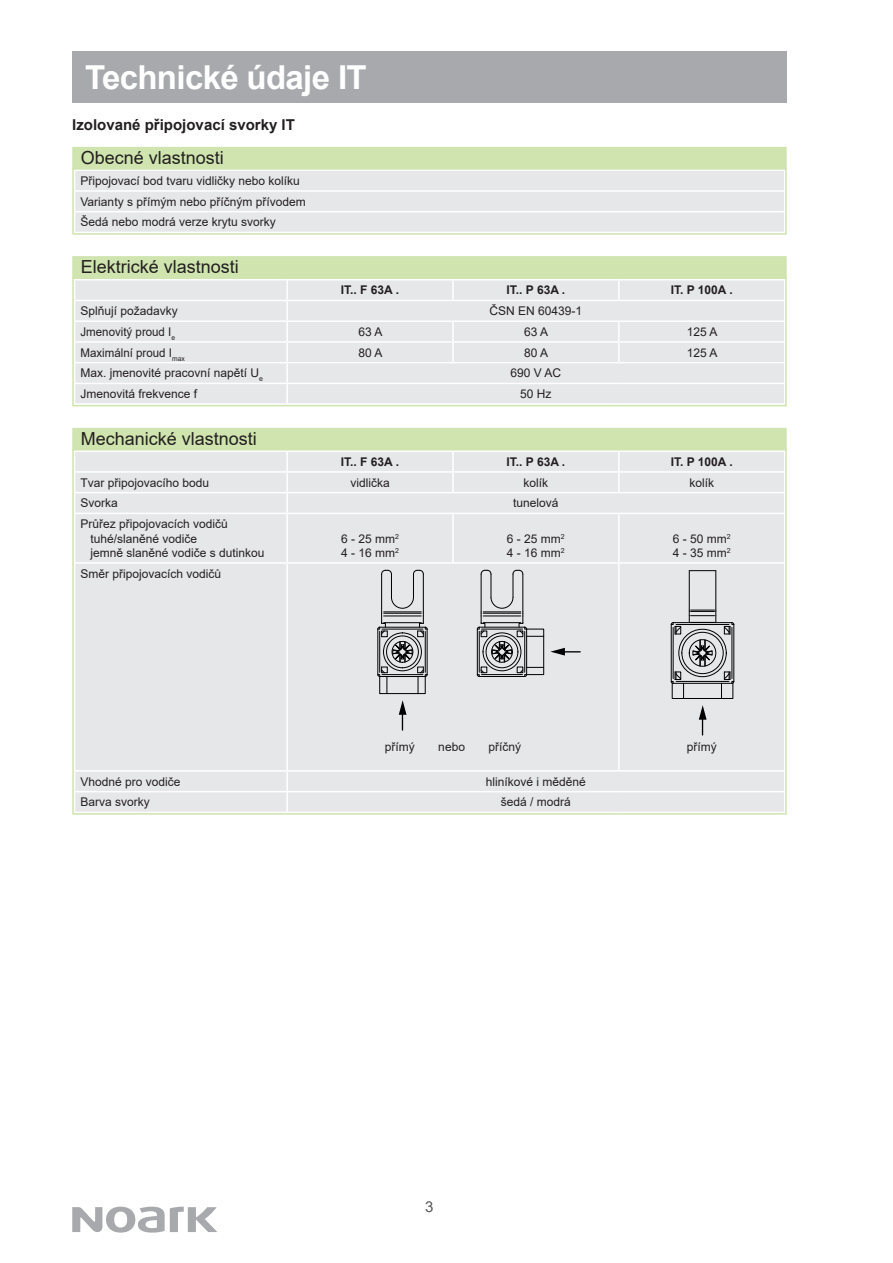
<style>
.page{position:relative;width:893px;height:1263px;background:#fff}
.page>*{position:absolute;margin:0;border:0;box-sizing:border-box;transform-origin:0 0}
.Def_Style_Header1{font:700 33px "Arial";letter-spacing:-.02em;color:#fff}
.Def_Style_Tech_SubHe{font:18px "Arial";color:#231f20}
.Def_Style_Order_Seco{font:700 15px "Arial";color:#231f20}
.t1{font:15px "Arial";color:#57585a}
.Def_Style_Tech_Table{font:12px "Arial";color:#231f20}
.Def_Style_Tech_Table-2{font:700 12px "Arial";color:#231f20}
.Def_Style_Tech_Table-3{font:12px "Arial";color:#231f20;scale:.96 1}
</style>
<div class="page">
<div style="left:72px;top:51px;width:715px;height:51px;background:#a8a9ad"></div>
<svg style="left:72px;top:1206px;width:145px;height:26px"></svg>
<div style="left:75px;top:171px;width:709px;height:61px;background:#e6e7e9"></div>
<div style="left:72px;top:168px;width:715px;height:67px;border:2px solid #cfe4ae"></div>
<div style="left:72px;top:147px;width:715px;height:22px;background:#cfe4ae"></div>
<div style="left:75px;top:280px;width:211px;height:123px;background:#e6e7e9"></div>
<hr style="left:74px;top:300px;width:213px;height:1px;background:#fff">
<div style="left:286px;top:280px;width:498px;height:123px;background:#e6e7e9"></div>
<hr style="left:74px;top:320px;width:213px;height:2px;background:#fff">
<hr style="left:287px;top:320px;width:166px;height:2px;background:#fff">
<hr style="left:453px;top:320px;width:166px;height:2px;background:#fff">
<hr style="left:619px;top:320px;width:166px;height:2px;background:#fff">
<hr style="left:74px;top:341px;width:213px;height:2px;background:#fff">
<hr style="left:287px;top:341px;width:166px;height:2px;background:#fff">
<hr style="left:453px;top:341px;width:166px;height:2px;background:#fff">
<hr style="left:619px;top:341px;width:166px;height:2px;background:#fff">
<hr style="left:74px;top:362px;width:213px;height:1px;background:#fff">
<hr style="left:287px;top:362px;width:166px;height:1px;background:#fff">
<hr style="left:453px;top:362px;width:166px;height:1px;background:#fff">
<hr style="left:619px;top:362px;width:166px;height:1px;background:#fff">
<hr style="left:74px;top:383px;width:213px;height:1px;background:#fff">
<hr style="left:287px;top:383px;width:166px;height:1px;background:#fff">
<hr style="left:453px;top:383px;width:166px;height:1px;background:#fff">
<hr style="left:619px;top:383px;width:166px;height:1px;background:#fff">
<div style="left:72px;top:277px;width:715px;height:129px;border:2px solid #cfe4ae"></div>
<div style="left:72px;top:428px;width:715px;height:22px;background:#cfe4ae"></div>
<div style="left:75px;top:452px;width:709px;height:360px;background:#e6e7e9"></div>
<div style="left:288px;top:493px;width:496px;height:319px;background:#e6e7e9"></div>
<hr style="left:287px;top:471px;width:166px;height:2px;background:#fff">
<svg style="left:286px;top:452px;width:2px;height:40px"></svg>
<hr style="left:453px;top:471px;width:166px;height:2px;background:#fff">
<svg style="left:452px;top:452px;width:2px;height:40px"></svg>
<hr style="left:619px;top:471px;width:166px;height:2px;background:#fff">
<svg style="left:618px;top:452px;width:2px;height:40px"></svg>
<hr style="left:74px;top:492px;width:213px;height:1px;background:#fff">
<hr style="left:287px;top:492px;width:166px;height:1px;background:#fff">
<hr style="left:286px;top:493px;width:2px;height:20px;background:#fff">
<hr style="left:453px;top:492px;width:166px;height:1px;background:#fff">
<hr style="left:619px;top:492px;width:166px;height:1px;background:#fff">
<hr style="left:286px;top:514px;width:2px;height:48px;background:#fff">
<hr style="left:452px;top:514px;width:2px;height:48px;background:#fff">
<hr style="left:618px;top:514px;width:2px;height:48px;background:#fff">
<hr style="left:286px;top:564px;width:2px;height:206px;background:#fff">
<hr style="left:618px;top:564px;width:2px;height:206px;background:#fff">
<svg style="left:286px;top:772px;width:2px;height:19px"></svg>
<hr style="left:286px;top:792px;width:2px;height:20px;background:#fff">
<hr style="left:74px;top:471px;width:213px;height:2px;background:#fff">
<hr style="left:74px;top:513px;width:213px;height:1px;background:#fff">
<hr style="left:287px;top:513px;width:166px;height:1px;background:#fff">
<hr style="left:453px;top:513px;width:166px;height:1px;background:#fff">
<hr style="left:619px;top:513px;width:166px;height:1px;background:#fff">
<hr style="left:74px;top:562px;width:213px;height:2px;background:#fff">
<hr style="left:287px;top:562px;width:166px;height:2px;background:#fff">
<hr style="left:453px;top:562px;width:166px;height:2px;background:#fff">
<hr style="left:619px;top:562px;width:166px;height:2px;background:#fff">
<hr style="left:74px;top:770px;width:213px;height:2px;background:#fff">
<hr style="left:287px;top:770px;width:166px;height:2px;background:#fff">
<hr style="left:453px;top:770px;width:166px;height:2px;background:#fff">
<hr style="left:619px;top:770px;width:166px;height:2px;background:#fff">
<hr style="left:74px;top:791px;width:213px;height:1px;background:#fff">
<hr style="left:287px;top:791px;width:166px;height:1px;background:#fff">
<hr style="left:453px;top:791px;width:166px;height:1px;background:#fff">
<hr style="left:619px;top:791px;width:166px;height:1px;background:#fff">
<div style="left:72px;top:449px;width:715px;height:366px;border:2px solid #cfe4ae"></div>
<svg style="left:377px;top:570px;width:51px;height:124px;background:#b2b3b4"></svg>
<svg style="left:477px;top:570px;width:67px;height:107px;background:#b9babb"></svg>
<svg style="left:399px;top:700px;width:7px;height:30px"></svg>
<svg style="left:550px;top:648px;width:30px;height:7px"></svg>
<svg style="left:689px;top:570px;width:27px;height:1px"></svg>
<hr style="left:689px;top:571px;width:1px;height:39px;background:#000">
<hr style="left:715px;top:571px;width:1px;height:39px;background:#000">
<svg style="left:671px;top:610px;width:63px;height:89px;background:#aeafb0"></svg>
<svg style="left:699px;top:705px;width:8px;height:30px"></svg>
<div style="left:72px;top:256px;width:715px;height:23px;background:#cfe4ae"></div>
<p class="Def_Style_Header1" style="left:85px;top:54px;width:283px">Technické údaje IT</p>
<p class="Def_Style_Order_Seco" style="left:72px;top:114px;width:224px">Izolované připojovací svorky IT</p>
<p class="Def_Style_Tech_SubHe" style="left:81px;top:145px;width:145px">Obecné vlastnosti</p>
<p class="Def_Style_Tech_Table" style="left:81px;top:172px;width:221px">Připojovací bod tvaru vidličky nebo kolíku</p>
<p class="Def_Style_Tech_Table" style="left:81px;top:193px;width:227px">Varianty s přímým nebo příčným přívodem</p>
<p class="Def_Style_Tech_Table" style="left:81px;top:214px;width:197px">Šedá nebo modrá verze krytu svorky</p>
<p class="Def_Style_Tech_SubHe" style="left:81px;top:254px;width:160px">Elektrické vlastnosti</p>
<p class="Def_Style_Tech_Table-2" style="left:341px;top:282px;width:60px">IT.. F 63A .</p>
<p class="Def_Style_Tech_Table-2" style="left:507px;top:282px;width:60px">IT.. P 63A .</p>
<p class="Def_Style_Tech_Table-2" style="left:671px;top:282px;width:64px">IT. P 100A .</p>
<p class="Def_Style_Tech_Table" style="left:81px;top:303px;width:99px">Splňují požadavky</p>
<p class="Def_Style_Tech_Table" style="left:490px;top:303px;width:94px">ČSN EN 60439-1</p>
<p class="Def_Style_Tech_Table-3" style="left:81px;top:323px;width:100px">Jmenovitý proud I<sub>e</sub></p>
<p class="Def_Style_Tech_Table" style="left:358px;top:323px;width:26px">63 A</p>
<p class="Def_Style_Tech_Table" style="left:524px;top:323px;width:26px">63 A</p>
<p class="Def_Style_Tech_Table" style="left:687px;top:323px;width:32px">125 A</p>
<p class="Def_Style_Tech_Table-3" style="left:81px;top:344px;width:110px">Maximální proud I<sub>max</sub></p>
<p class="Def_Style_Tech_Table" style="left:358px;top:344px;width:26px">80 A</p>
<p class="Def_Style_Tech_Table" style="left:524px;top:344px;width:26px">80 A</p>
<p class="Def_Style_Tech_Table" style="left:687px;top:344px;width:32px">125 A</p>
<p class="Def_Style_Tech_Table" style="left:81px;top:365px;width:184px">Max. jmenovité pracovní napětí U<sub>e</sub></p>
<p class="Def_Style_Tech_Table" style="left:511px;top:365px;width:52px">690 V AC</p>
<p class="Def_Style_Tech_Table" style="left:81px;top:386px;width:118px">Jmenovitá frekvence f</p>
<p class="Def_Style_Tech_Table" style="left:520px;top:386px;width:33px">50 Hz</p>
<p class="Def_Style_Tech_SubHe" style="left:81px;top:426px;width:178px">Mechanické vlastnosti</p>
<p class="Def_Style_Tech_Table-2" style="left:341px;top:453px;width:60px">IT.. F 63A .</p>
<p class="Def_Style_Tech_Table-2" style="left:507px;top:453px;width:60px">IT.. P 63A .</p>
<p class="Def_Style_Tech_Table-2" style="left:671px;top:453px;width:64px">IT. P 100A .</p>
<p class="Def_Style_Tech_Table" style="left:81px;top:474px;width:130px">Tvar připojovacího bodu</p>
<p class="Def_Style_Tech_Table" style="left:350px;top:474px;width:41px">vidlička</p>
<p class="Def_Style_Tech_Table" style="left:524px;top:474px;width:26px">kolík</p>
<p class="Def_Style_Tech_Table" style="left:689px;top:474px;width:26px">kolík</p>
<p class="Def_Style_Tech_Table" style="left:81px;top:495px;width:39px">Svorka</p>
<p class="Def_Style_Tech_Table" style="left:513px;top:495px;width:47px">tunelová</p>
<p class="Def_Style_Tech_Table" style="left:81px;top:516px;width:149px">Průřez připojovacích vodičů</p>
<p class="Def_Style_Tech_Table" style="left:91px;top:530px;width:108px">tuhé/slaněné vodiče</p>
<p class="Def_Style_Tech_Table" style="left:91px;top:544px;width:176px">jemně slaněné vodiče s dutinkou</p>
<p class="Def_Style_Tech_Table" style="left:341px;top:530px;width:59px">6 - 25 mm<sup>2</sup></p>
<p class="Def_Style_Tech_Table" style="left:341px;top:544px;width:59px">4 - 16 mm<sup>2</sup></p>
<p class="Def_Style_Tech_Table" style="left:507px;top:530px;width:59px">6 - 25 mm<sup>2</sup></p>
<p class="Def_Style_Tech_Table" style="left:507px;top:544px;width:59px">4 - 16 mm<sup>2</sup></p>
<p class="Def_Style_Tech_Table" style="left:673px;top:530px;width:59px">6 - 50 mm<sup>2</sup></p>
<p class="Def_Style_Tech_Table" style="left:673px;top:544px;width:59px">4 - 35 mm<sup>2</sup></p>
<p class="Def_Style_Tech_Table" style="left:81px;top:565px;width:142px">Směr připojovacích vodičů</p>
<p class="Def_Style_Tech_Table" style="left:385px;top:738px;width:31px">přímý</p>
<p class="Def_Style_Tech_Table" style="left:438px;top:738px;width:28px">nebo</p>
<p class="Def_Style_Tech_Table" style="left:488px;top:738px;width:34px">příčný</p>
<p class="Def_Style_Tech_Table" style="left:687px;top:738px;width:31px">přímý</p>
<p class="Def_Style_Tech_Table" style="left:81px;top:773px;width:102px">Vhodné pro vodiče</p>
<p class="Def_Style_Tech_Table" style="left:486px;top:773px;width:102px">hliníkové i měděné</p>
<p class="Def_Style_Tech_Table" style="left:81px;top:794px;width:71px">Barva svorky</p>
<p class="Def_Style_Tech_Table" style="left:501px;top:794px;width:72px">šedá / modrá</p>
<p class="t1" style="left:425px;top:1197px;width:10px">3</p>
</div>
